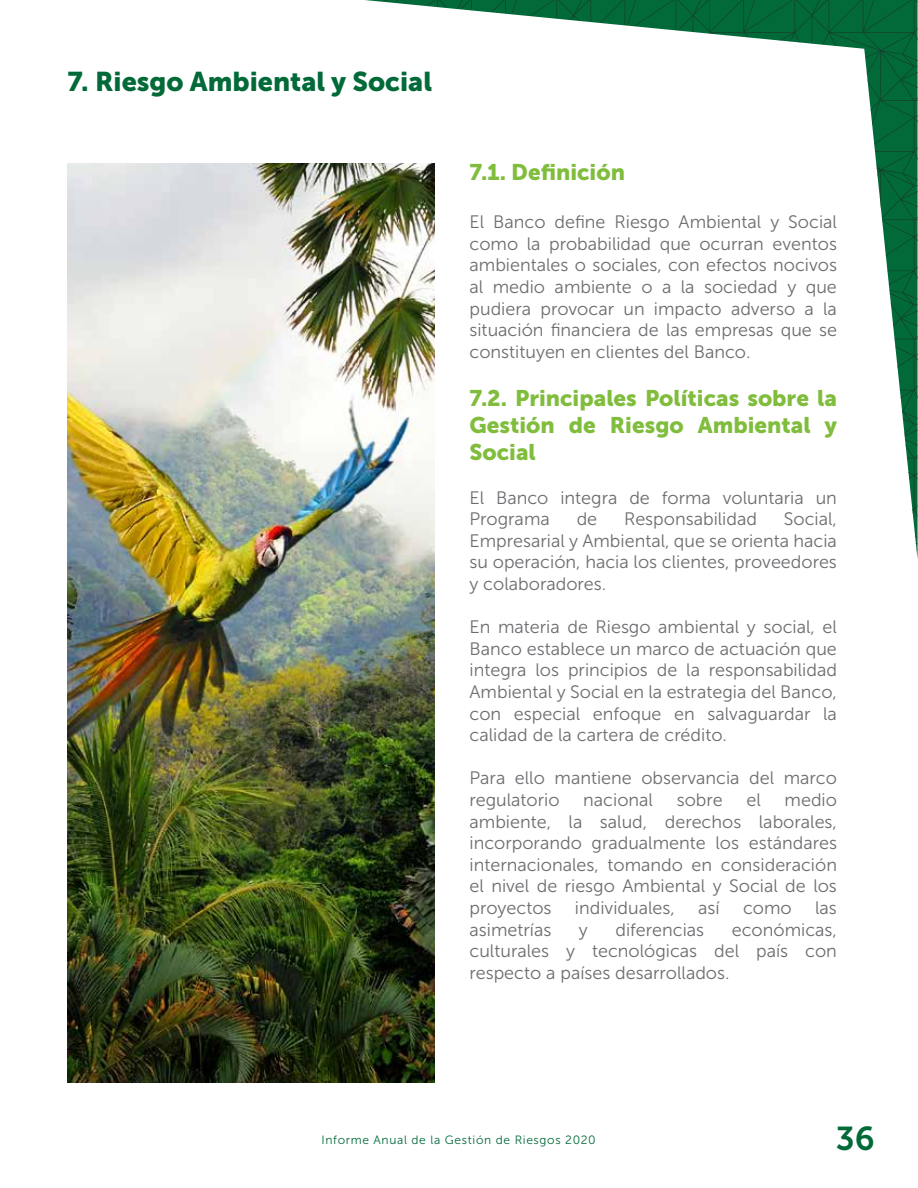
<style>
.page{position:relative;width:918px;height:1188px;background:#fff}
.page>*{position:absolute;margin:0;border:0;box-sizing:border-box;transform-origin:0 0}
.t1{font:33px "Museo Sans 700";color:#026a39}
.t2{font:27px "Museo Sans 900";color:#026a39}
.t3{font:22.5px/27px "Museo Sans 900";color:#80bd3d;text-align:justify}
.t4{font:18px/21.6px "Museo Sans 300";color:#6c6d70;text-align:justify}
.t5{font:12px "Museo Sans 300";letter-spacing:.055em;color:#026a39}
</style>
<div class="page">
<svg style="left:375px;top:0;width:543px;height:559px"></svg>
<img style="left:68px;top:164px;width:367px;height:919px">
<h2 class="t2" style="left:68px;top:66px;width:366px">7. Riesgo Ambiental y Social</h2>
<p class="t3" style="left:470px;top:158px;width:157px">7.1. Definición</p>
<p class="t4" style="left:470px;top:211px;width:369px">El Banco define Riesgo Ambiental y Social como la probabilidad que ocurran eventos ambientales o sociales, con efectos nocivos al medio ambiente o a la sociedad y que pudiera provocar un impacto adverso a la situación financiera de las empresas que se constituyen en clientes del Banco.</p>
<p class="t3" style="left:470px;top:385px;width:369px">7.2. Principales Políticas sobre la Gestión de Riesgo Ambiental y Social</p>
<p class="t4" style="left:470px;top:487px;width:369px">El Banco integra de forma voluntaria un<br>Programa</p>
<p class="t4" style="left:470px;top:508px;width:369px;text-indent:314px">Social, Empresarial y Ambiental, que se orienta hacia su operación, hacia los clientes, proveedores y colaboradores.</p>
<p class="t4" style="left:470px;top:616px;width:369px">En materia de Riesgo ambiental y social, el Banco establece un marco de actuación que integra los principios de la responsabilidad Ambiental y Social en la estrategia del Banco, con especial enfoque en salvaguardar la calidad de la cartera de crédito.</p>
<p class="t4" style="left:470px;top:768px;width:369px">Para ello mantiene observancia del marco regulatorio</p>
<p class="t4" style="left:577px;top:508px;width:22px">de</p>
<p class="t4" style="left:624px;top:508px;width:135px">Responsabilidad</p>
<p class="t4" style="left:470px;top:789px;width:369px;text-indent:315px">medio ambiente, la salud, derechos laborales, incorporando gradualmente los estándares internacionales, tomando en consideración el nivel de riesgo Ambiental y Social de los proyectos</p>
<p class="t4" style="left:583px;top:789px;width:71px">nacional</p>
<p class="t4" style="left:677px;top:789px;width:48px">sobre</p>
<p class="t4" style="left:746px;top:789px;width:16px">el</p>
<p class="t4" style="left:575px;top:897px;width:101px">individuales,</p>
<p class="t4" style="left:698px;top:897px;width:23px">así</p>
<p class="t4" style="left:743px;top:897px;width:50px">como</p>
<p class="t4" style="left:815px;top:897px;width:23px">las</p>
<p class="t4" style="left:470px;top:919px;width:83px">asimetrías</p>
<p class="t4" style="left:579px;top:919px;width:10px">y</p>
<p class="t4" style="left:616px;top:919px;width:90px">diferencias</p>
<p class="t4" style="left:470px;top:919px;width:369px;text-indent:262px">económicas, culturales y tecnológicas del país con respecto a países desarrollados.</p>
<p class="t5" style="left:322px;top:1133px;width:276px">Informe Anual de la Gestión de Riesgos 2020</p>
<h1 class="t1" style="left:836px;top:1120px;width:40px">36</h1>
</div>
